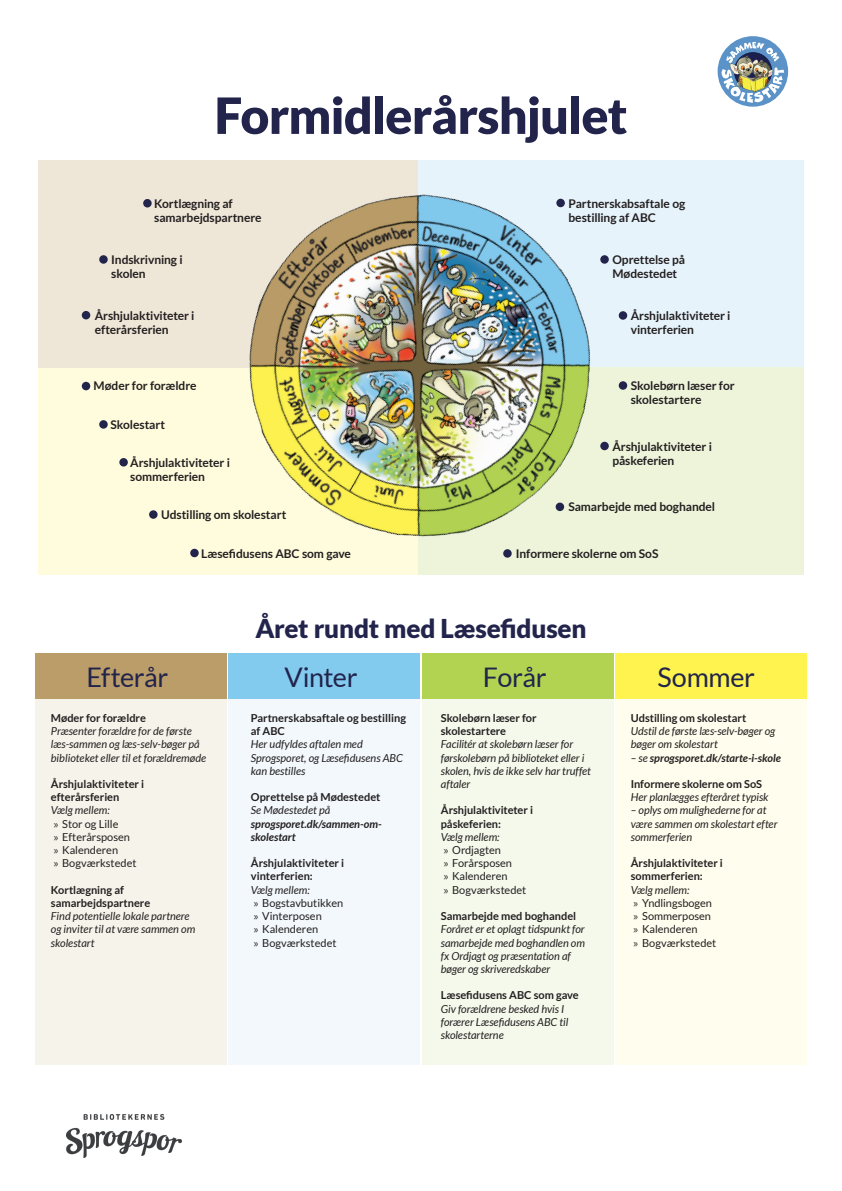
<style>
.page{position:relative;width:842px;height:1191px;background:#fff}
.page>*{position:absolute;margin:0;border:0;box-sizing:border-box;transform-origin:0 0}
.t1{font:900 50px "Lato";letter-spacing:-.02em;color:#22244c}
.t2{font:27px "Lato";letter-spacing:-.015em;color:#22244c}
.t3{font:900 26px "Lato";letter-spacing:-.01em;color:#22244c}
.t4{font:700 12px/14px "Lato";letter-spacing:-.005em;color:#231f20}
.t5{font:italic 11px/13.2px "Lato";color:#231f20}
.t6{font:700 11px/13.2px "Lato";color:#231f20}
.t7{font:11px "Lato";color:#231f20}
.t8{font:italic 700 11px/13.2px "Lato";color:#231f20}
.s1{font-family:"Myriad Pro"}
.s2{font-weight:400}
</style>
<div class="page">
<div style="left:412px;top:161px;width:391px;height:207px;background:#e6f3fb"></div>
<div style="left:412px;top:367px;width:391px;height:207px;background:#edf4da"></div>
<div style="left:38px;top:367px;width:380px;height:207px;background:#fffcdd"></div>
<div style="left:38px;top:161px;width:380px;height:207px;background:#eee6d7"></div>
<img style="left:153px;top:160px;width:531px;height:415px">
<div style="left:36px;top:653px;width:191px;height:412px;background:#f6f3eb"></div>
<div style="left:229px;top:653px;width:191px;height:412px;background:#f2f8fc"></div>
<div style="left:422px;top:653px;width:191px;height:412px;background:#f5f9ec"></div>
<div style="left:615px;top:653px;width:191px;height:412px;background:#fffdee"></div>
<div style="left:36px;top:653px;width:191px;height:46px;background:#ba9d68"></div>
<div style="left:229px;top:653px;width:191px;height:46px;background:#83caef"></div>
<div style="left:422px;top:653px;width:191px;height:46px;background:#b2d352"></div>
<div style="left:615px;top:653px;width:191px;height:46px;background:#fef34f"></div>
<div style="left:718px;top:36px;width:70px;height:71px;background:#5b93c8;border-radius:50%"></div>
<svg style="left:721px;top:42px;width:63px;height:61px"></svg>
<img style="left:67px;top:1114px;width:115px;height:43px">
<div style="left:82px;top:311px;width:8px;height:8px;background:#22244c;border-radius:50%"></div>
<div style="left:556px;top:199px;width:9px;height:8px;background:#22244c;border-radius:50%"></div>
<div style="left:99px;top:255px;width:9px;height:9px;background:#22244c;border-radius:50%"></div>
<div style="left:600px;top:255px;width:9px;height:9px;background:#22244c;border-radius:50%"></div>
<div style="left:143px;top:199px;width:9px;height:8px;background:#22244c;border-radius:50%"></div>
<div style="left:619px;top:311px;width:8px;height:9px;background:#22244c;border-radius:50%"></div>
<div style="left:190px;top:549px;width:9px;height:8px;background:#22244c;border-radius:50%"></div>
<div style="left:149px;top:510px;width:9px;height:9px;background:#22244c;border-radius:50%"></div>
<div style="left:119px;top:458px;width:9px;height:8px;background:#22244c;border-radius:50%"></div>
<div style="left:99px;top:420px;width:9px;height:9px;background:#22244c;border-radius:50%"></div>
<div style="left:82px;top:382px;width:8px;height:8px;background:#22244c;border-radius:50%"></div>
<div style="left:503px;top:549px;width:9px;height:8px;background:#22244c;border-radius:50%"></div>
<div style="left:556px;top:502px;width:8px;height:9px;background:#22244c;border-radius:50%"></div>
<div style="left:600px;top:442px;width:9px;height:8px;background:#22244c;border-radius:50%"></div>
<div style="left:619px;top:381px;width:8px;height:9px;background:#22244c;border-radius:50%"></div>
<p class="t1" style="left:214px;top:86px;width:414px">Formidlerårshjulet</p>
<p class="t4" style="left:154px;top:196px;width:109px">Kortlægning af samarbejdspartnere</p>
<p class="t4" style="left:568px;top:196px;width:118px">Partnerskabsaftale og bestilling af ABC</p>
<p class="t4" style="left:111px;top:252px;width:73px">Indskrivning i skolen</p>
<p class="t4" style="left:612px;top:252px;width:74px">Oprettelse på<br>Mødestedet</p>
<p class="t4" style="left:95px;top:308px;width:101px">Årshjulaktiviteter i efterårsferien</p>
<p class="t4" style="left:94px;top:379px;width:104px">Møder for forældre</p>
<p class="t4" style="left:110px;top:417px;width:56px">Skolestart</p>
<p class="t4" style="left:130px;top:455px;width:101px">Årshjulaktiviteter i sommerferien</p>
<p class="t4" style="left:161px;top:508px;width:127px">Udstilling om skolestart</p>
<p class="t4" style="left:201px;top:546px;width:151px">Læsefidusens ABC som gave</p>
<p class="t4" style="left:631px;top:308px;width:101px">Årshjulaktiviteter i vinterferien</p>
<p class="t4" style="left:631px;top:379px;width:105px">Skolebørn læser for skolestartere</p>
<p class="t4" style="left:612px;top:439px;width:101px">Årshjulaktiviteter i påskeferien</p>
<p class="t4" style="left:568px;top:499px;width:148px">Samarbejde med boghandel</p>
<p class="t4" style="left:516px;top:546px;width:144px">Informere skolerne om SoS</p>
<p class="t3" style="left:255px;top:613px;width:333px">Året rundt med Læsefidusen</p>
<p class="t2" style="left:87px;top:662px;width:83px">Efterår</p>
<p class="t2" style="left:285px;top:662px;width:75px">Vinter</p>
<p class="t2" style="left:483px;top:662px;width:65px">Forår</p>
<p class="t2" style="left:658px;top:662px;width:99px">Sommer</p>
<p class="t6" style="left:51px;top:711px;width:97px">Møder for forældre</p>
<p class="t5" style="left:51px;top:725px;width:157px">Præsenter forældre for de første læs-sammen og læs-selv-bøger på biblioteket eller til et forældremøde</p>
<p class="t6" style="left:51px;top:777px;width:95px">Årshjulaktiviteter i efterårsferien</p>
<p class="t5" style="left:51px;top:804px;width:60px">Vælg mellem:</p>
<p class="t7" style="left:54px;top:817px;width:66px"><span class="s1">»</span> Stor og Lille</p>
<p class="t7" style="left:54px;top:830px;width:78px"><span class="s1">»</span> Efterårsposen</p>
<p class="t7" style="left:54px;top:844px;width:66px"><span class="s1">»</span> Kalenderen</p>
<p class="t7" style="left:54px;top:857px;width:84px"><span class="s1">»</span> Bogværkstedet</p>
<p class="t6" style="left:51px;top:883px;width:101px">Kortlægning af samarbejdspartnere</p>
<p class="t5" style="left:51px;top:909px;width:146px">Find potentielle lokale partnere og inviter til at være sammen om skolestart</p>
<p class="t6" style="left:251px;top:711px;width:157px">Partnerskabsaftale og bestilling af ABC</p>
<p class="t5" style="left:251px;top:738px;width:154px">Her udfyldes aftalen med<br>Sprogsporet, og Læsefidusens ABC kan bestilles</p>
<p class="t6" style="left:251px;top:790px;width:131px">Oprettelse på Mødestedet</p>
<p class="t5" style="left:251px;top:804px;width:81px">Se Mødestedet på</p>
<p class="t8" style="left:251px;top:817px;width:132px">sprogsporet.dk/sammen-om&shy;skolestart</p>
<p class="t6" style="left:251px;top:856px;width:95px">Årshjulaktiviteter i vinterferien:</p>
<p class="t5" style="left:251px;top:883px;width:60px">Vælg mellem:</p>
<p class="t7" style="left:254px;top:896px;width:91px"><span class="s1">»</span> Bogstavbutikken</p>
<p class="t7" style="left:254px;top:910px;width:70px"><span class="s1">»</span> Vinterposen</p>
<p class="t7" style="left:254px;top:923px;width:66px"><span class="s1">»</span> Kalenderen</p>
<p class="t7" style="left:254px;top:936px;width:84px"><span class="s1">»</span> Bogværkstedet</p>
<p class="t6" style="left:441px;top:711px;width:97px">Skolebørn læser for skolestartere</p>
<p class="t5" style="left:441px;top:738px;width:152px">Facilitér at skolebørn læser for førskolebørn på biblioteket eller i skolen, hvis de ikke selv har truffet aftaler</p>
<p class="t6" style="left:441px;top:803px;width:94px">Årshjulaktiviteter i påskeferien:</p>
<p class="t5" style="left:441px;top:830px;width:60px">Vælg mellem:</p>
<p class="t7" style="left:444px;top:844px;width:59px"><span class="s1">»</span> Ordjagten</p>
<p class="t7" style="left:444px;top:857px;width:70px"><span class="s1">»</span> Forårsposen</p>
<p class="t7" style="left:444px;top:870px;width:65px"><span class="s1">»</span> Kalenderen</p>
<p class="t7" style="left:444px;top:883px;width:84px"><span class="s1">»</span> Bogværkstedet</p>
<p class="t6" style="left:441px;top:909px;width:137px">Samarbejde med boghandel</p>
<p class="t5" style="left:441px;top:923px;width:146px">Foråret er et oplagt tidspunkt for samarbejde med boghandlen om fx Ordjagt og præsentation af bøger og skriveredskaber</p>
<p class="t6" style="left:441px;top:988px;width:139px">Læsefidusens ABC som gave</p>
<p class="t5" style="left:441px;top:1002px;width:129px">Giv forældrene besked hvis I forærer Læsefidusens ABC til skolestarterne</p>
<p class="t6" style="left:631px;top:711px;width:117px">Udstilling om skolestart</p>
<p class="t5" style="left:631px;top:725px;width:146px">Udstil de første læs-selv-bøger og bøger om skolestart</p>
<p class="t8" style="left:631px;top:751px;width:152px"><span class="s2">– se</span> sprogsporet.dk/starte-i-skole</p>
<p class="t6" style="left:631px;top:777px;width:133px">Informere skolerne om SoS</p>
<p class="t5" style="left:631px;top:791px;width:139px">Her planlægges efteråret typisk</p>
<p class="t5" style="left:631px;top:804px;width:148px">– oplys om mulighederne for at være sammen om skolestart efter sommerferien</p>
<p class="t6" style="left:631px;top:856px;width:94px">Årshjulaktiviteter i sommerferien:</p>
<p class="t5" style="left:631px;top:883px;width:60px">Vælg mellem:</p>
<p class="t7" style="left:634px;top:896px;width:80px"><span class="s1">»</span> Yndlingsbogen</p>
<p class="t7" style="left:634px;top:910px;width:79px"><span class="s1">»</span> Sommerposen</p>
<p class="t7" style="left:634px;top:923px;width:65px"><span class="s1">»</span> Kalenderen</p>
<p class="t7" style="left:634px;top:936px;width:84px"><span class="s1">»</span> Bogværkstedet</p>
</div>
